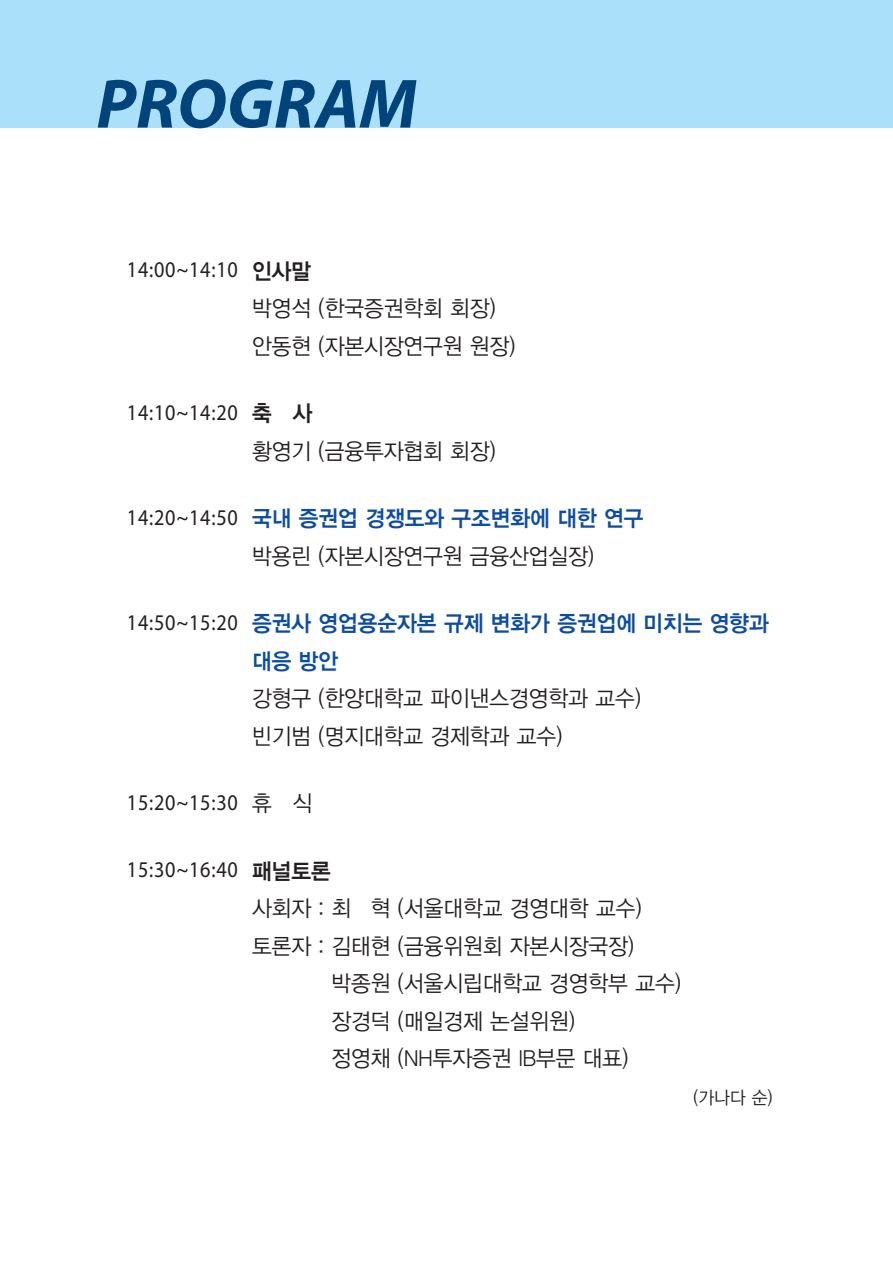
<style>
.page{position:relative;width:893px;height:1263px;background:#fff}
.page>*{position:absolute;margin:0;border:0;box-sizing:border-box;transform-origin:0 0}
.t1{font:italic 700 70.35px "Myriad Pro";color:#00447b}
.t2{font:22.5px/37.5px "YDIYGO120";color:#231f20;scale:.95 1}
.t3{font:22.5px "Myriad Pro";letter-spacing:.035em;color:#231f20;scale:.9 1}
.t4{font:22.5px/37.5px "YDIYGO140";color:#0d4da1;scale:.95 1}
.t5{font:22.5px "YDIYGO140";color:#231f20;scale:.95 1}
.t6{font:18px "YDIYGO120";color:#231f20;scale:.95 1}
</style>
<div class="page">
<div style="left:0;top:0;width:893px;height:128px;background:#aae0f9"></div>
<h1 class="t1" style="left:96px;top:58px;width:322px">PROGRAM</h1>
<p class="t3" style="left:127px;top:256px;width:125px">14:00~14:10</p>
<p class="t5" style="left:252px;top:258px;width:64px">인사말</p>
<p class="t2" style="left:252px;top:290px;width:279px">박영석 (한국증권학회 회장) 안동현 (자본시장연구원 원장)</p>
<p class="t3" style="left:127px;top:398px;width:125px">14:10~14:20</p>
<p class="t5" style="left:252px;top:400px;width:65px">축 사</p>
<p class="t2" style="left:252px;top:432px;width:258px">황영기 (금융투자협회 회장)</p>
<p class="t3" style="left:127px;top:503px;width:125px">14:20~14:50</p>
<p class="t4" style="left:252px;top:500px;width:413px">국내 증권업 경쟁도와 구조변화에 대한 연구</p>
<p class="t2" style="left:252px;top:537px;width:362px">박용린 (자본시장연구원 금융산업실장)</p>
<p class="t3" style="left:127px;top:608px;width:125px">14:50~15:20</p>
<p class="t4" style="left:252px;top:605px;width:546px">증권사 영업용순자본 규제 변화가 증권업에 미치는 영향과 대응 방안</p>
<p class="t2" style="left:252px;top:680px;width:411px">강형구 (한양대학교 파이낸스경영학과 교수) 빈기범 (명지대학교 경제학과 교수)</p>
<p class="t3" style="left:127px;top:788px;width:125px">15:20~15:30</p>
<p class="t2" style="left:252px;top:785px;width:65px">휴 식</p>
<p class="t3" style="left:127px;top:856px;width:125px">15:30~16:40</p>
<p class="t5" style="left:252px;top:858px;width:84px">패널토론</p>
<p class="t2" style="left:252px;top:890px;width:412px">사회자 : 최 혁 (서울대학교 경영대학 교수)</p>
<p class="t2" style="left:252px;top:927px;width:404px">토론자 : 김태현 (금융위원회 자본시장국장)</p>
<p class="t2" style="left:331px;top:965px;width:369px">박종원 (서울시립대학교 경영학부 교수)</p>
<p class="t2" style="left:331px;top:1002px;width:258px">장경덕 (매일경제 논설위원)</p>
<p class="t2" style="left:331px;top:1040px;width:314px">정영채 (NH투자증권 IB부문 대표)</p>
<p class="t6" style="left:693px;top:1087px;width:84px">(가나다 순)</p>
</div>
